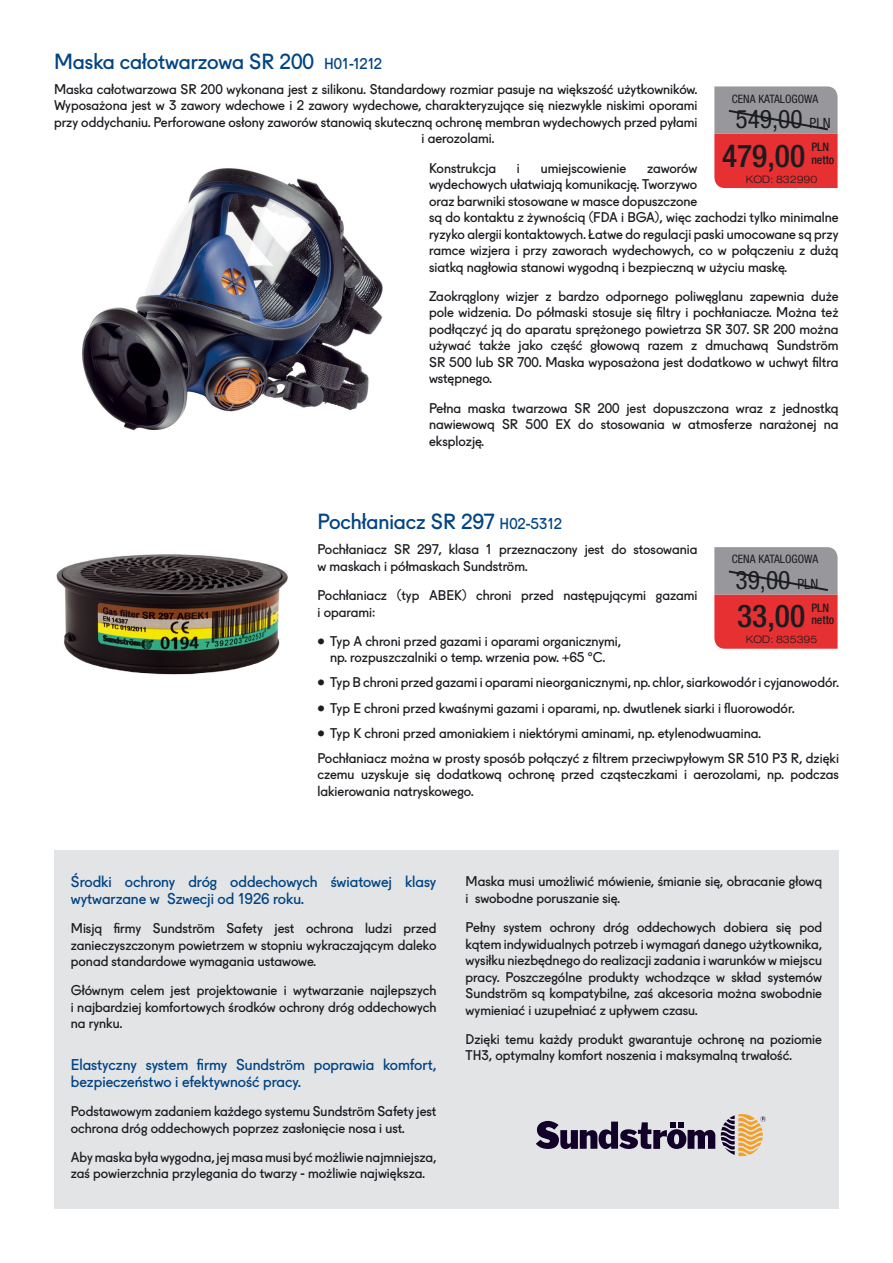
<style>
.page{position:relative;width:893px;height:1263px;background:#fff}
.page>*{position:absolute;margin:0;border:0;box-sizing:border-box;transform-origin:0 0}
.t1{font:500 condensed 31.5px "Helvetica Neue LT Pro";color:#1b1c20}
.t2{font:condensed 25.5px "Helvetica Neue LT Pro";color:#1b1c20}
.produkt_-_nagłówek{font:21px "Fugue";color:#004483}
.produkt_-_tresc_pods{font:15px/16.5px "Fugue";color:#004483}
.produkt_-_tresc_pods-2{font:13.5px/16.5px "Fugue";color:#1b1c20}
.t3{font:500 condensed 11.7px/12.9px "Helvetica Neue LT Pro";color:#1b1c20}
.t4{font:condensed 11.55px "Helvetica Neue LT Pro";color:#1b1c20}
.t5{font:300 expanded 10.35px "Helvetica Neue LT Pro";color:#1b1c20}
.s1{font-size:15px}
.s2{font-size:14.25px}
</style>
<div class="page">
<div style="left:54px;top:850px;width:785px;height:359px;background:#e3e4e6"></div>
<svg style="left:714px;top:86px;width:124px;height:102px;background:#c16163"></svg>
<svg style="left:714px;top:547px;width:124px;height:102px;background:#c16163"></svg>
<svg style="left:536px;top:1121px;width:179px;height:28px"></svg>
<svg style="left:721px;top:1114px;width:45px;height:42px"></svg>
<img style="left:82px;top:168px;width:301px;height:263px">
<img style="left:56px;top:554px;width:232px;height:121px">
<p class="produkt_-_nagłówek" style="left:54px;top:45px;width:330px">Maska całotwarzowa SR 200 <span class="s1">H01-1212</span></p>
<p class="produkt_-_tresc_pods-2" style="left:54px;top:79px;width:645px">Maska całotwarzowa SR 200 wykonana jest z silikonu. Standardowy rozmiar pasuje na większość użytkowników.</p>
<p class="produkt_-_tresc_pods-2" style="left:54px;top:96px;width:645px">Wyposażona jest w 3 zawory wdechowe i 2 zawory wydechowe, charakteryzujące się niezwykle niskimi oporami</p>
<p class="produkt_-_tresc_pods-2" style="left:54px;top:112px;width:645px">przy oddychaniu. Perforowane osłony zaworów stanowią skuteczną ochronę membran wydechowych przed pyłami</p>
<p class="produkt_-_tresc_pods-2" style="left:422px;top:129px;width:74px">i aerozolami.</p>
<p class="produkt_-_tresc_pods-2" style="left:429px;top:158px;width:69px">Konstrukcja</p>
<p class="produkt_-_tresc_pods-2" style="left:517px;top:158px;width:4px">i</p>
<p class="produkt_-_tresc_pods-2" style="left:541px;top:158px;width:87px">umiejscowienie</p>
<p class="t4" style="left:732px;top:92px;width:88px">CENA KATALOGOWA</p>
<p class="t2" style="left:735px;top:104px;width:97px">549,00 <span class="s2">PLN</span></p>
<p class="t3" style="left:811px;top:140px;width:25px">PLN netto</p>
<p class="t1" style="left:722px;top:137px;width:85px">479,00</p>
<p class="t5" style="left:746px;top:173px;width:73px">KOD: 832990</p>
<p class="produkt_-_tresc_pods-2" style="left:429px;top:158px;width:411px;text-indent:218px">zaworów<br>wydechowych ułatwiają komunikację. Tworzywo<br>oraz barwniki stosowane w masce dopuszczone<br>są do kontaktu z żywnością (FDA i BGA), więc zachodzi tylko minimalne ryzyko alergii kontaktowych. Łatwe do regulacji paski umocowane są przy ramce wizjera i przy zaworach wydechowych, co w połączeniu z dużą siatką nagłowia stanowi wygodną i bezpieczną w użyciu maskę.</p>
<p class="produkt_-_tresc_pods-2" style="left:429px;top:287px;width:411px;text-align:justify">Zaokrąglony wizjer z bardzo odpornego poliwęglanu zapewnia duże pole widzenia. Do półmaski stosuje się filtry i pochłaniacze. Można też podłączyć ją do aparatu sprężonego powietrza SR 307. SR 200 można używać także jako część głowową razem z dmuchawą Sundström SR 500 lub SR 700. Maska wyposażona jest dodatkowo w uchwyt filtra wstępnego.</p>
<p class="produkt_-_tresc_pods-2" style="left:429px;top:398px;width:411px;text-align:justify">Pełna maska twarzowa SR 200 jest dopuszczona wraz z jednostką nawiewową SR 500 EX do stosowania w atmosferze narażonej na eksplozję.</p>
<p class="produkt_-_nagłówek" style="left:317px;top:505px;width:246px">Pochłaniacz SR 297 <span class="s1">H02-5312</span></p>
<p class="produkt_-_tresc_pods-2" style="left:317px;top:540px;width:381px">Pochłaniacz SR 297, klasa 1 przeznaczony jest do stosowania w maskach i półmaskach Sundström.</p>
<p class="produkt_-_tresc_pods-2" style="left:317px;top:586px;width:381px">Pochłaniacz (typ ABEK) chroni przed następującymi gazami i oparami:</p>
<p class="produkt_-_tresc_pods-2" style="left:317px;top:632px;width:305px;text-align:center">• Typ A chroni przed gazami i oparami organicznymi, np. rozpuszczalniki o temp. wrzenia pow. +65 °C.</p>
<p class="produkt_-_tresc_pods-2" style="left:317px;top:673px;width:523px">• Typ B chroni przed gazami i oparami nieorganicznymi, np. chlor, siarkowodór i cyjanowodór.</p>
<p class="produkt_-_tresc_pods-2" style="left:317px;top:698px;width:478px">• Typ E chroni przed kwaśnymi gazami i oparami, np. dwutlenek siarki i fluorowodór.</p>
<p class="produkt_-_tresc_pods-2" style="left:317px;top:723px;width:445px">• Typ K chroni przed amoniakiem i niektórymi aminami, np. etylenodwuamina.</p>
<p class="produkt_-_tresc_pods-2" style="left:317px;top:748px;width:523px;text-align:justify">Pochłaniacz można w prosty sposób połączyć z filtrem przeciwpyłowym SR 510 P3 R, dzięki czemu uzyskuje się dodatkową ochronę przed cząsteczkami i aerozolami, np. podczas lakierowania natryskowego.</p>
<p class="t4" style="left:732px;top:553px;width:88px">CENA KATALOGOWA</p>
<p class="t2" style="left:735px;top:564px;width:84px">39,00 <span class="s2">PLN</span></p>
<p class="t3" style="left:811px;top:601px;width:25px">PLN netto</p>
<p class="t1" style="left:737px;top:597px;width:70px">33,00</p>
<p class="t5" style="left:746px;top:633px;width:73px">KOD: 835395</p>
<p class="produkt_-_tresc_pods" style="left:71px;top:872px;width:367px">Środki ochrony dróg oddechowych światowej klasy wytwarzane w Szwecji od 1926 roku.</p>
<p class="produkt_-_tresc_pods-2" style="left:71px;top:919px;width:367px;text-align:justify">Misją firmy Sundström Safety jest ochrona ludzi przed zanieczyszczonym powietrzem w stopniu wykraczającym daleko ponad standardowe wymagania ustawowe.</p>
<p class="produkt_-_tresc_pods-2" style="left:71px;top:981px;width:367px;text-align:justify">Głównym celem jest projektowanie i wytwarzanie najlepszych i najbardziej komfortowych środków ochrony dróg oddechowych na rynku.</p>
<p class="produkt_-_tresc_pods" style="left:71px;top:1055px;width:367px">Elastyczny system firmy Sundström poprawia komfort, bezpieczeństwo i efektywność pracy.</p>
<p class="produkt_-_tresc_pods-2" style="left:71px;top:1102px;width:367px">Podstawowym zadaniem każdego systemu Sundström Safety jest ochrona dróg oddechowych poprzez zasłonięcie nosa i ust.</p>
<p class="produkt_-_tresc_pods-2" style="left:71px;top:1147px;width:367px">Aby maska była wygodna, jej masa musi być możliwie najmniejsza, zaś powierzchnia przylegania do twarzy - możliwie największa.</p>
<p class="produkt_-_tresc_pods-2" style="left:466px;top:872px;width:358px">Maska musi umożliwić mówienie, śmianie się, obracanie głową i swobodne poruszanie się.</p>
<p class="produkt_-_tresc_pods-2" style="left:466px;top:918px;width:358px;text-align:justify">Pełny system ochrony dróg oddechowych dobiera się pod kątem indywidualnych potrzeb i wymagań danego użytkownika, wysiłku niezbędnego do realizacji zadania i warunków w miejscu pracy. Poszczególne produkty wchodzące w skład systemów Sundström są kompatybilne, zaś akcesoria można swobodnie wymieniać i uzupełniać z upływem czasu.</p>
<p class="produkt_-_tresc_pods-2" style="left:466px;top:1029px;width:358px">Dzięki temu każdy produkt gwarantuje ochronę na poziomie<br>TH3, optymalny komfort noszenia i maksymalną trwałość.</p>
</div>
